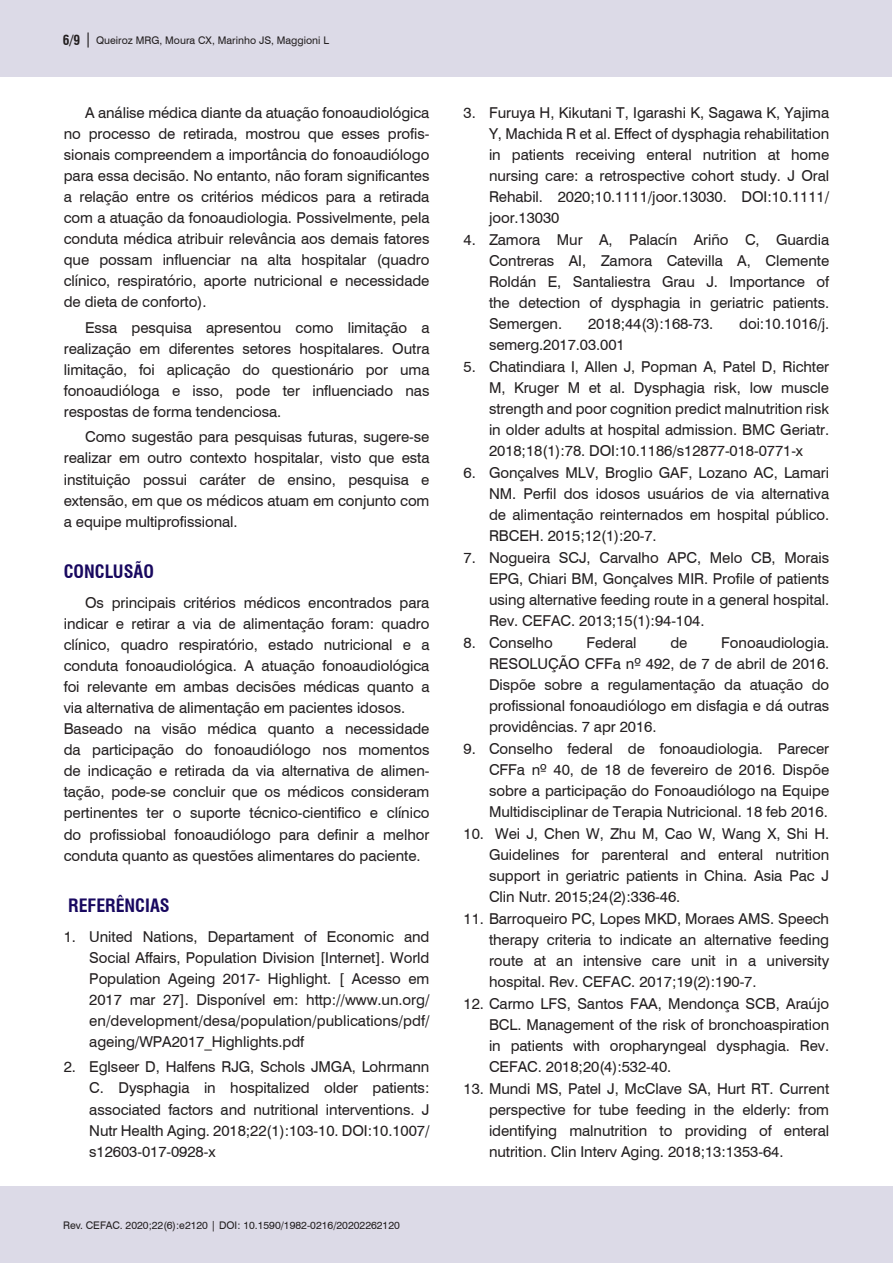
<style>
.page{position:relative;width:893px;height:1263px;background:#fff}
.page>*{position:absolute;margin:0;border:0;box-sizing:border-box;transform-origin:0 0}
.Nivel_1{font:700 condensed 18px "Swiss 721 BT";color:#18085f}
.Corpo_do_texto{font:15px/21px "Swiss 721 BT";letter-spacing:-.005em;color:#231f20;text-align:justify}
.t1{font:10.5px "Swiss 721 BT";color:#231f20}
.s1{font-weight:700;font-stretch:condensed;font-size:13.5px}
.s2{font-size:15px}
</style>
<div class="page">
<div style="left:0;top:1186px;width:892px;height:77px;background:#dcdae7"></div>
<div style="left:0;top:0;width:892px;height:77px;background:#dcdae7"></div>
<p class="t1" style="left:63px;top:33px;width:268px"><span class="s1">6/9</span> <span class="s2">|</span> Queiroz MRG, Moura CX, Marinho JS, Maggioni L</p>
<p class="Corpo_do_texto" style="left:64px;top:101px;width:367px;text-indent:21px">A análise médica diante da atuação fonoaudiológica no processo de retirada, mostrou que esses profis&shy;sionais compreendem a importância do fonoaudiólogo para essa decisão. No entanto, não foram significantes a relação entre os critérios médicos para a retirada com a atuação da fonoaudiologia. Possivelmente, pela conduta médica atribuir relevância aos demais fatores que possam influenciar na alta hospitalar (quadro clínico, respiratório, aporte nutricional e necessidade de dieta de conforto).</p>
<p class="Corpo_do_texto" style="left:64px;top:316px;width:367px;text-indent:21px">Essa pesquisa apresentou como limitação a realização em diferentes setores hospitalares. Outra limitação, foi aplicação do questionário por uma fonoaudióloga e isso, pode ter influenciado nas respostas de forma tendenciosa.</p>
<p class="Corpo_do_texto" style="left:64px;top:426px;width:367px;text-indent:21px">Como sugestão para pesquisas futuras, sugere-se realizar em outro contexto hospitalar, visto que esta instituição possui caráter de ensino, pesquisa e extensão, em que os médicos atuam em conjunto com a equipe multiprofissional.</p>
<p class="Nivel_1" style="left:64px;top:561px;width:92px">CONCLUSÃO</p>
<p class="Corpo_do_texto" style="left:64px;top:591px;width:367px;text-align:left;text-indent:21px">Os principais critérios médicos encontrados para indicar e retirar a via de alimentação foram: quadro clínico, quadro respiratório, estado nutricional e a conduta fonoaudiológica. A atuação fonoaudiológica foi relevante em ambas decisões médicas quanto a via alternativa de alimentação em pacientes idosos.<br>Baseado na visão médica quanto a necessidade da participação do fonoaudiólogo nos momentos de indicação e retirada da via alternativa de alimen&shy;tação, pode-se concluir que os médicos consideram pertinentes ter o suporte técnico-cientifico e clínico do profissiobal fonoaudiólogo para definir a melhor conduta quanto as questões alimentares do paciente.</p>
<p class="Nivel_1" style="left:68px;top:895px;width:103px">REFERÊNCIAS</p>
<p class="Corpo_do_texto" style="left:89px;top:925px;width:342px;text-indent:-26px">1. United Nations, Departament of Economic and Social Affairs, Population Division [Internet]. World Population Ageing 2017- Highlight. [ Acesso em 2017 mar 27]. Disponível em: http://www.un.org/ en/development/desa/population/publications/pdf/ ageing/WPA2017_Highlights.pdf</p>
<p class="Corpo_do_texto" style="left:89px;top:1056px;width:342px;text-indent:-26px">2. Eglseer D, Halfens RJG, Schols JMGA, Lohrmann C. Dysphagia in hospitalized older patients: associated factors and nutritional interventions. J Nutr Health Aging. 2018;22(1):103-10. DOI:10.1007/ s12603-017-0928-x</p>
<p class="t1" style="left:63px;top:1218px;width:338px">Rev. CEFAC. 2020;22(6):e2120 | DOI: 10.1590/1982-0216/20202262120</p>
<p class="Corpo_do_texto" style="left:489px;top:101px;width:342px;text-indent:-26px">3. Furuya H, Kikutani T, Igarashi K, Sagawa K, Yajima Y, Machida R et al. Effect of dysphagia rehabilitation in patients receiving enteral nutrition at home nursing care: a retrospective cohort study. J Oral Rehabil. 2020;10.1111/joor.13030. DOI:10.1111/ joor.13030</p>
<p class="Corpo_do_texto" style="left:489px;top:228px;width:342px;text-indent:-26px">4. Zamora Mur A, Palacín Ariño C, Guardia Contreras AI, Zamora Catevilla A, Clemente Roldán E, Santaliestra Grau J. Importance of the detection of dysphagia in geriatric patients.<br>Semergen.</p>
<p class="Corpo_do_texto" style="left:588px;top:312px;width:127px">2018;44(3):168-73.</p>
<p class="Corpo_do_texto" style="left:739px;top:312px;width:92px">doi:10.1016/j.</p>
<p class="Corpo_do_texto" style="left:489px;top:333px;width:137px">semerg.2017.03.001</p>
<p class="Corpo_do_texto" style="left:489px;top:355px;width:342px;text-indent:-26px">5. Chatindiara I, Allen J, Popman A, Patel D, Richter M, Kruger M et al. Dysphagia risk, low muscle strength and poor cognition predict malnutrition risk in older adults at hospital admission. BMC Geriatr.<br>2018;18(1):78. DOI:10.1186/s12877-018-0771-x</p>
<p class="Corpo_do_texto" style="left:489px;top:461px;width:342px;text-indent:-26px">6. Gonçalves MLV, Broglio GAF, Lozano AC, Lamari NM. Perfil dos idosos usuários de via alternativa de alimentação reinternados em hospital público.<br>RBCEH. 2015;12(1):20-7.</p>
<p class="Corpo_do_texto" style="left:489px;top:546px;width:342px;text-indent:-26px">7. Nogueira SCJ, Carvalho APC, Melo CB, Morais EPG, Chiari BM, Gonçalves MIR. Profile of patients using alternative feeding route in a general hospital.<br>Rev. CEFAC. 2013;15(1):94-104.</p>
<p class="Corpo_do_texto" style="left:463px;top:631px;width:91px">8. Conselho</p>
<p class="Corpo_do_texto" style="left:586px;top:631px;width:52px">Federal</p>
<p class="Corpo_do_texto" style="left:670px;top:631px;width:19px">de</p>
<p class="Corpo_do_texto" style="left:489px;top:631px;width:342px;text-indent:232px">Fonoaudiologia.<br>RESOLUÇÃO CFFa nº 492, de 7 de abril de 2016.<br>Dispõe sobre a regulamentação da atuação do profissional fonoaudiólogo em disfagia e dá outras providências. 7 apr 2016.</p>
<p class="Corpo_do_texto" style="left:489px;top:737px;width:342px;text-indent:-26px">9. Conselho federal de fonoaudiologia. Parecer CFFa nº 40, de 18 de fevereiro de 2016. Dispõe sobre a participação do Fonoaudiólogo na Equipe Multidisciplinar de Terapia Nutricional. 18 feb 2016.</p>
<p class="Corpo_do_texto" style="left:489px;top:822px;width:342px;text-indent:-26px">10. Wei J, Chen W, Zhu M, Cao W, Wang X, Shi H.<br>Guidelines for parenteral and enteral nutrition support in geriatric patients in China. Asia Pac J Clin Nutr. 2015;24(2):336-46.</p>
<p class="Corpo_do_texto" style="left:489px;top:907px;width:342px;text-indent:-26px">11. Barroqueiro PC, Lopes MKD, Moraes AMS. Speech therapy criteria to indicate an alternative feeding route at an intensive care unit in a university hospital. Rev. CEFAC. 2017;19(2):190-7.</p>
<p class="Corpo_do_texto" style="left:489px;top:992px;width:342px;text-indent:-26px">12. Carmo LFS, Santos FAA, Mendonça SCB, Araújo BCL. Management of the risk of bronchoaspiration in patients with oropharyngeal dysphagia. Rev.<br>CEFAC. 2018;20(4):532-40.</p>
<p class="Corpo_do_texto" style="left:489px;top:1077px;width:342px;text-indent:-26px">13. Mundi MS, Patel J, McClave SA, Hurt RT. Current perspective for tube feeding in the elderly: from identifying malnutrition to providing of enteral nutrition. Clin Interv Aging. 2018;13:1353-64.</p>
</div>
